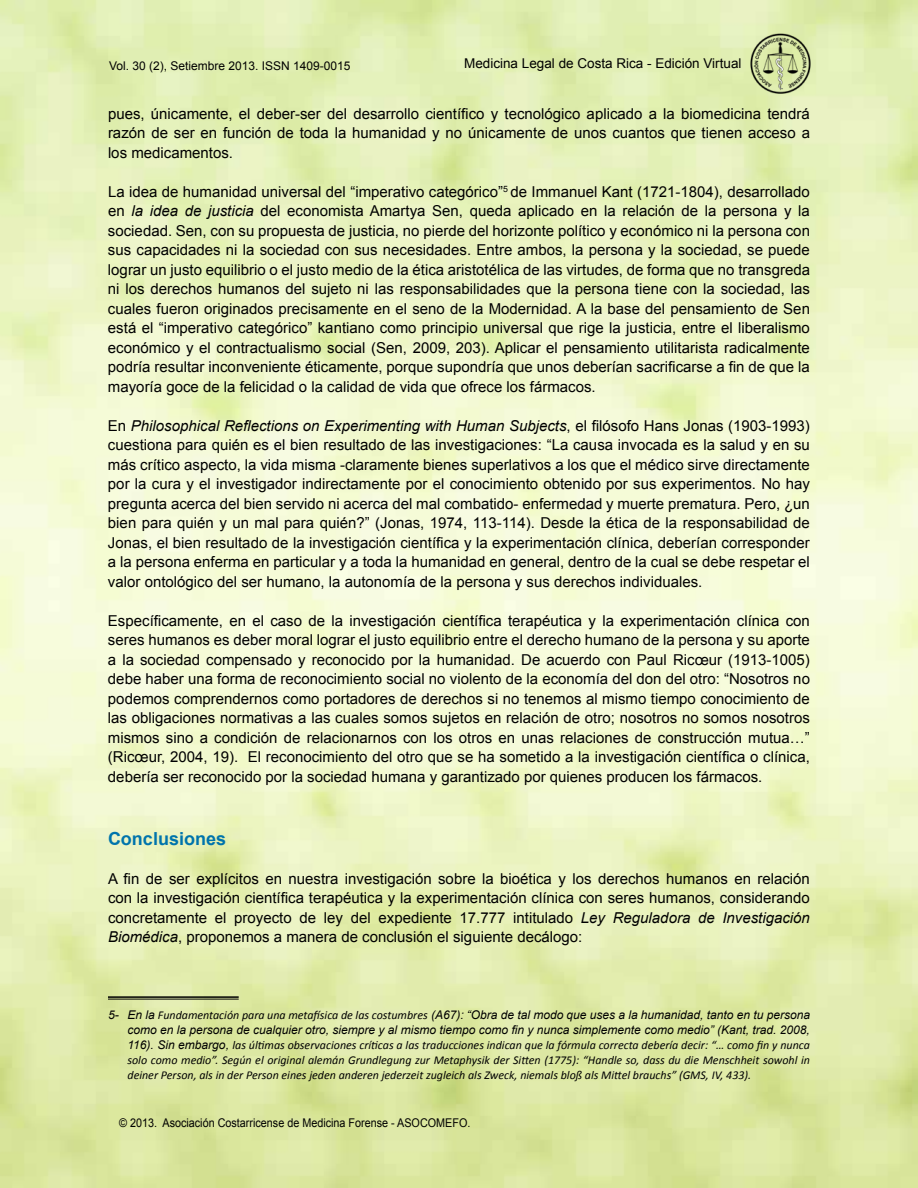
<style>
.page{position:relative;width:918px;height:1188px;background:#fff}
.page>*{position:absolute;margin:0;border:0;box-sizing:border-box;transform-origin:0 0}
.t1{font:700 18px "Arial";color:#0074ac}
.t2{font:15px/19.5px "Arial";color:#000;text-align:justify}
.t3{font:13.5px "Arial";color:#000}
.t4{font:italic 12px/15px "Calibri";color:#000;text-align:justify}
.t5{font:italic 12px/15px "Arial";color:#000;text-align:right}
.t6{font:12px "Arial";color:#000;scale:.9 1}
.t7{font:12px "Arial";color:#000}
.s1{font-style:italic}
.s2{font-family:"Calibri"}
.s3{font-family:"Arial"}
</style>
<div class="page">
<img style="left:0;top:0;width:918px;height:1188px">
<img style="left:749px;top:32px;width:63px;height:64px">
<hr style="left:108px;top:996px;width:131px;height:2px;background:#000">
<hr style="left:108px;top:999px;width:131px;height:1px;background:#000">
<p class="t7" style="left:109px;top:58px;width:243px">Vol. 30 (2), Setiembre 2013. ISSN 1409-0015</p>
<p class="t3" style="left:464px;top:54px;width:279px">Medicina Legal de Costa Rica - Edición Virtual</p>
<p class="t2" style="left:108px;top:104px;width:704px">pues, únicamente, el deber-ser del desarrollo científico y tecnológico aplicado a la biomedicina tendrá razón de ser en función de toda la humanidad y no únicamente de unos cuantos que tienen acceso a los medicamentos.</p>
<p class="t2" style="left:108px;top:182px;width:704px">La idea de humanidad universal del “imperativo categórico”<sup>5</sup> de Immanuel Kant (1721-1804), desarrollado en <span class="s1">la idea de justicia</span> del economista Amartya Sen, queda aplicado en la relación de la persona y la sociedad. Sen, con su propuesta de justicia, no pierde del horizonte político y económico ni la persona con sus capacidades ni la sociedad con sus necesidades. Entre ambos, la persona y la sociedad, se puede lograr un justo equilibrio o el justo medio de la ética aristotélica de las virtudes, de forma que no transgreda ni los derechos humanos del sujeto ni las responsabilidades que la persona tiene con la sociedad, las cuales fueron originados precisamente en el seno de la Modernidad. A la base del pensamiento de Sen está el “imperativo categórico” kantiano como principio universal que rige la justicia, entre el liberalismo económico y el contractualismo social (Sen, 2009, 203). Aplicar el pensamiento utilitarista radicalmente podría resultar inconveniente éticamente, porque supondría que unos deberían sacrificarse a fin de que la mayoría goce de la felicidad o la calidad de vida que ofrece los fármacos.</p>
<p class="t2" style="left:108px;top:416px;width:704px">En <span class="s1">Philosophical Reflections on Experimenting with Human Subjects</span>, el filósofo Hans Jonas (1903-1993) cuestiona para quién es el bien resultado de las investigaciones: “La causa invocada es la salud y en su más crítico aspecto, la vida misma -claramente bienes superlativos a los que el médico sirve directamente por la cura y el investigador indirectamente por el conocimiento obtenido por sus experimentos. No hay pregunta acerca del bien servido ni acerca del mal combatido- enfermedad y muerte prematura. Pero, ¿un bien para quién y un mal para quién?” (Jonas, 1974, 113-114). Desde la ética de la responsabilidad de Jonas, el bien resultado de la investigación científica y la experimentación clínica, deberían corresponder a la persona enferma en particular y a toda la humanidad en general, dentro de la cual se debe respetar el valor ontológico del ser humano, la autonomía de la persona y sus derechos individuales.</p>
<p class="t2" style="left:108px;top:611px;width:704px">Específicamente, en el caso de la investigación científica terapéutica y la experimentación clínica con seres humanos es deber moral lograr el justo equilibrio entre el derecho humano de la persona y su aporte a la sociedad compensado y reconocido por la humanidad. De acuerdo con Paul Ricœur (1913-1005) debe haber una forma de reconocimiento social no violento de la economía del don del otro: “Nosotros no podemos comprendernos como portadores de derechos si no tenemos al mismo tiempo conocimiento de las obligaciones normativas a las cuales somos sujetos en relación de otro; nosotros no somos nosotros mismos sino a condición de relacionarnos con los otros en unas relaciones de construcción mutua…” (Ricœur, 2004, 19). El reconocimiento del otro que se ha sometido a la investigación científica o clínica, debería ser reconocido por la sociedad humana y garantizado por quienes producen los fármacos.</p>
<p class="t1" style="left:108px;top:826px;width:120px">Conclusiones</p>
<p class="t2" style="left:108px;top:869px;width:703px">A fin de ser explícitos en nuestra investigación sobre la bioética y los derechos humanos en relación con la investigación científica terapéutica y la experimentación clínica con seres humanos, considerando concretamente el proyecto de ley del expediente 17.777 intitulado <span class="s1">Ley Reguladora de Investigación Biomédica</span>, proponemos a manera de conclusión el siguiente decálogo:</p>
<p class="t5" style="left:108px;top:1007px;width:704px">5- En la <span class="s2">Fundamentación para una metafísica de las costumbres</span> (A67): “Obra de tal modo que uses a la humanidad, tanto en tu persona como en la persona de cualquier otro, siempre y al mismo tiempo como fin y nunca simplemente como medio” (Kant, trad. 2008,</p>
<p class="t4" style="left:128px;top:1037px;width:684px"><span class="s3">116). Sin embargo,</span> las últimas observaciones críticas a las traducciones indican que la fórmula correcta debería decir: “… como fin y nunca solo como medio”. Según el original alemán Grundlegung zur Metaphysik der Sitten (1775): “Handle so, dass du die Menschheit sowohl in deiner Person, als in der Person eines jeden anderen jederzeit zugleich als Zweck, niemals bloß als Mittel brauchs” (GMS, IV, 433).</p>
<p class="t6" style="left:119px;top:1115px;width:392px">© 2013. Asociación Costarricense de Medicina Forense - ASOCOMEFO.</p>
</div>
